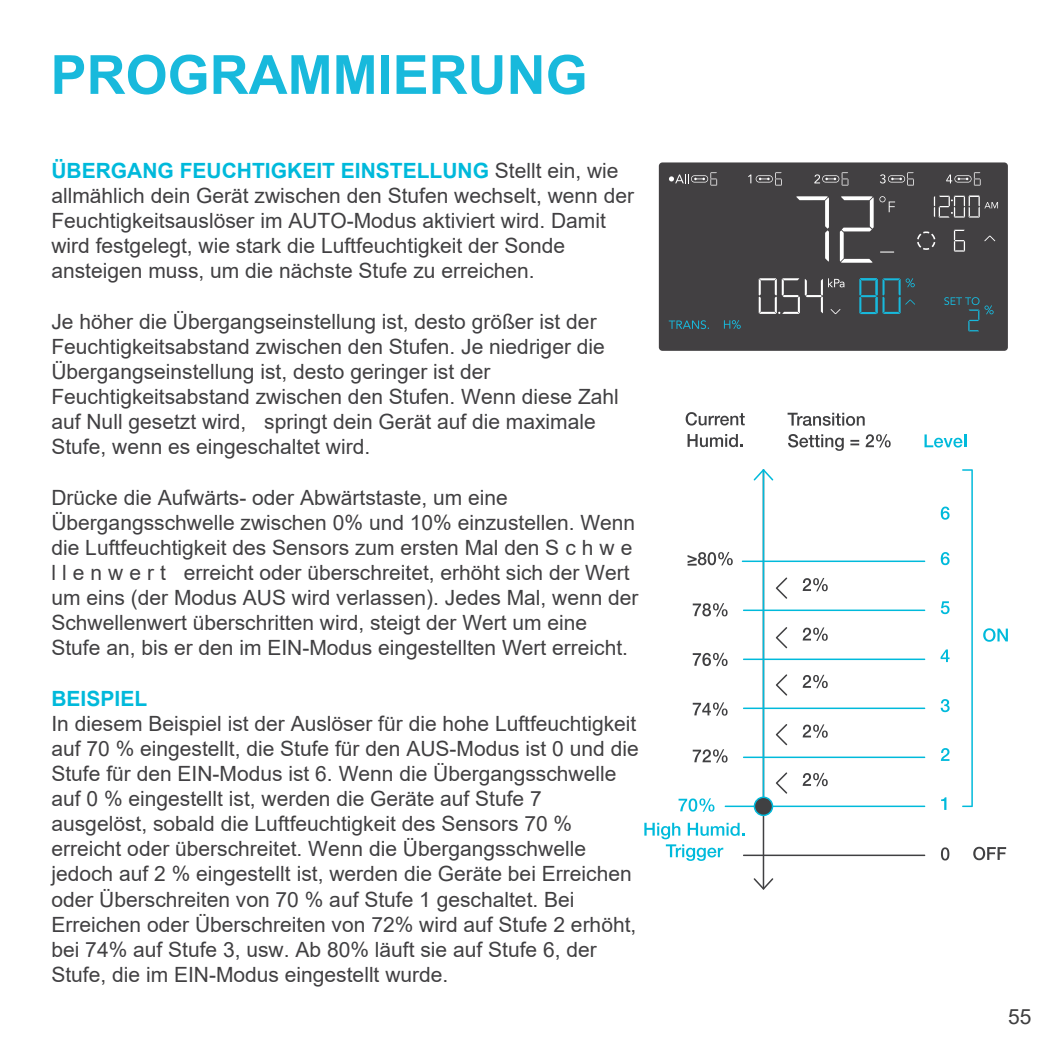
<style>
.page{position:relative;width:1063px;height:1063px;background:#fff}
.page>*{position:absolute;margin:0;border:0;box-sizing:border-box;transform-origin:0 0}
.t1{font:700 54px "Arial";color:#18b9dc}
.t2{font:21px/25.2px "Arial";color:#414042}
.t3{font:700 21px "Arial";color:#00b9db}
.t4{font:21px "Arial";color:#3e3e3f}
.s1{font-weight:700;color:#00b9db}
</style>
<div class="page">
<hr style="left:763px;top:469px;width:1px;height:420px;background:#404042">
<hr style="left:763px;top:469px;width:1px;height:338px;background:#00badb">
<svg style="left:753px;top:878px;width:20px;height:11px"></svg>
<svg style="left:753px;top:469px;width:20px;height:11px"></svg>
<hr style="left:742px;top:560px;width:183px;height:2px;background:#00badb">
<hr style="left:743px;top:609px;width:182px;height:2px;background:#00badb">
<hr style="left:743px;top:658px;width:182px;height:2px;background:#00badb">
<hr style="left:743px;top:707px;width:182px;height:2px;background:#00badb">
<hr style="left:743px;top:756px;width:182px;height:2px;background:#00badb">
<hr style="left:724px;top:805px;width:201px;height:2px;background:#00badb">
<hr style="left:743px;top:854px;width:182px;height:2px;background:#404042">
<svg style="left:685px;top:412px;width:60px;height:13px"></svg>
<svg style="left:687px;top:434px;width:55px;height:13px"></svg>
<svg style="left:693px;top:603px;width:34px;height:13px"></svg>
<svg style="left:687px;top:552px;width:46px;height:13px"></svg>
<svg style="left:693px;top:653px;width:34px;height:13px"></svg>
<svg style="left:693px;top:702px;width:34px;height:14px"></svg>
<svg style="left:693px;top:749px;width:34px;height:14px"></svg>
<svg style="left:678px;top:798px;width:36px;height:14px"></svg>
<svg style="left:644px;top:823px;width:100px;height:38px"></svg>
<svg style="left:787px;top:413px;width:77px;height:13px"></svg>
<svg style="left:788px;top:434px;width:56px;height:17px"></svg>
<svg style="left:850px;top:440px;width:9px;height:5px"></svg>
<svg style="left:865px;top:434px;width:25px;height:14px"></svg>
<svg style="left:802px;top:578px;width:26px;height:13px"></svg>
<svg style="left:802px;top:627px;width:26px;height:14px"></svg>
<svg style="left:802px;top:675px;width:26px;height:13px"></svg>
<svg style="left:802px;top:724px;width:26px;height:14px"></svg>
<svg style="left:802px;top:773px;width:26px;height:13px"></svg>
<svg style="left:924px;top:434px;width:42px;height:13px"></svg>
<svg style="left:941px;top:847px;width:8px;height:13px"></svg>
<svg style="left:941px;top:797px;width:5px;height:13px"></svg>
<svg style="left:941px;top:748px;width:8px;height:13px"></svg>
<svg style="left:940px;top:699px;width:9px;height:13px"></svg>
<svg style="left:940px;top:649px;width:9px;height:13px"></svg>
<svg style="left:941px;top:601px;width:8px;height:13px"></svg>
<svg style="left:941px;top:552px;width:8px;height:13px"></svg>
<svg style="left:941px;top:506px;width:8px;height:14px"></svg>
<svg style="left:776px;top:577px;width:11px;height:22px"></svg>
<svg style="left:776px;top:627px;width:11px;height:21px"></svg>
<svg style="left:776px;top:674px;width:11px;height:21px"></svg>
<svg style="left:776px;top:724px;width:11px;height:21px"></svg>
<svg style="left:754px;top:772px;width:33px;height:44px"></svg>
<svg style="left:973px;top:847px;width:33px;height:13px"></svg>
<svg style="left:983px;top:628px;width:25px;height:14px"></svg>
<svg style="left:962px;top:469px;width:11px;height:338px"></svg>
<div style="left:659px;top:162px;width:349px;height:189px;background:#424042;border-radius:4px"></div>
<svg style="left:748px;top:174px;width:3px;height:9px"></svg>
<svg style="left:880px;top:174px;width:5px;height:9px"></svg>
<svg style="left:669px;top:320px;width:40px;height:9px"></svg>
<svg style="left:724px;top:320px;width:17px;height:9px"></svg>
<div style="left:756px;top:175px;width:17px;height:7px;background:#cbcacb;border-radius:3px"></div>
<svg style="left:756px;top:176px;width:16px;height:6px"></svg>
<svg style="left:759px;top:178px;width:10px;height:2px"></svg>
<div style="left:888px;top:175px;width:17px;height:7px;background:#a2a1a2;border-radius:3px"></div>
<svg style="left:888px;top:176px;width:16px;height:6px"></svg>
<div style="left:954px;top:175px;width:17px;height:7px;background:#b9b8b9;border-radius:3px"></div>
<svg style="left:955px;top:176px;width:16px;height:6px"></svg>
<svg style="left:946px;top:175px;width:22px;height:8px"></svg>
<svg style="left:796px;top:196px;width:33px;height:66px"></svg>
<svg style="left:840px;top:196px;width:33px;height:67px"></svg>
<svg style="left:880px;top:251px;width:14px;height:2px"></svg>
<svg style="left:879px;top:196px;width:16px;height:16px"></svg>
<svg style="left:917px;top:231px;width:18px;height:19px"></svg>
<svg style="left:944px;top:297px;width:49px;height:34px"></svg>
<svg style="left:934px;top:196px;width:64px;height:22px"></svg>
<svg style="left:954px;top:230px;width:11px;height:22px"></svg>
<svg style="left:669px;top:172px;width:48px;height:14px"></svg>
<svg style="left:775px;top:172px;width:7px;height:14px"></svg>
<svg style="left:814px;top:172px;width:34px;height:14px"></svg>
<svg style="left:891px;top:172px;width:23px;height:14px"></svg>
<svg style="left:974px;top:172px;width:7px;height:14px"></svg>
<svg style="left:759px;top:278px;width:85px;height:36px"></svg>
<svg style="left:984px;top:236px;width:11px;height:5px"></svg>
<svg style="left:859px;top:278px;width:56px;height:36px"></svg>
<h1 class="t1" style="left:51px;top:37px;width:538px">PROGRAMMIERUNG</h1>
<p class="t2" style="left:51px;top:158px;width:584px"><span class="s1">ÜBERGANG FEUCHTIGKEIT EINSTELLUNG</span> Stellt ein, wie allmählich dein Gerät zwischen den Stufen wechselt, wenn der Feuchtigkeitsauslöser im AUTO-Modus aktiviert wird. Damit wird festgelegt, wie stark die Luftfeuchtigkeit der Sonde ansteigen muss, um die nächste Stufe zu erreichen.</p>
<p class="t2" style="left:51px;top:309px;width:569px">Je höher die Übergangseinstellung ist, desto größer ist der Feuchtigkeitsabstand zwischen den Stufen. Je niedriger die Übergangseinstellung ist, desto geringer ist der Feuchtigkeitsabstand zwischen den Stufen. Wenn diese Zahl auf Null gesetzt wird, springt dein Gerät auf die maximale Stufe, wenn es eingeschaltet wird.</p>
<p class="t2" style="left:51px;top:484px;width:589px">Drücke die Aufwärts- oder Abwärtstaste, um eine Übergangsschwelle zwischen 0% und 10% einzustellen. Wenn die Luftfeuchtigkeit des Sensors zum ersten Mal den S c h w e l l e n w e r t erreicht oder überschreitet, erhöht sich der Wert um eins (der Modus AUS wird verlassen). Jedes Mal, wenn der Schwellenwert überschritten wird, steigt der Wert um eine Stufe an, bis er den im EIN-Modus eingestellten Wert erreicht.</p>
<p class="t3" style="left:51px;top:684px;width:97px">BEISPIEL</p>
<p class="t2" style="left:51px;top:711px;width:589px">In diesem Beispiel ist der Auslöser für die hohe Luftfeuchtigkeit auf 70 % eingestellt, die Stufe für den AUS-Modus ist 0 und die Stufe für den EIN-Modus ist 6. Wenn die Übergangsschwelle auf 0 % eingestellt ist, werden die Geräte auf Stufe 7 ausgelöst, sobald die Luftfeuchtigkeit des Sensors 70 % erreicht oder überschreitet. Wenn die Übergangsschwelle jedoch auf 2 % eingestellt ist, werden die Geräte bei Erreichen oder Überschreiten von 70 % auf Stufe 1 geschaltet. Bei Erreichen oder Überschreiten von 72% wird auf Stufe 2 erhöht, bei 74% auf Stufe 3, usw. Ab 80% läuft sie auf Stufe 6, der Stufe, die im EIN-Modus eingestellt wurde.</p>
<p class="t4" style="left:1008px;top:1001px;width:25px">55</p>
</div>
